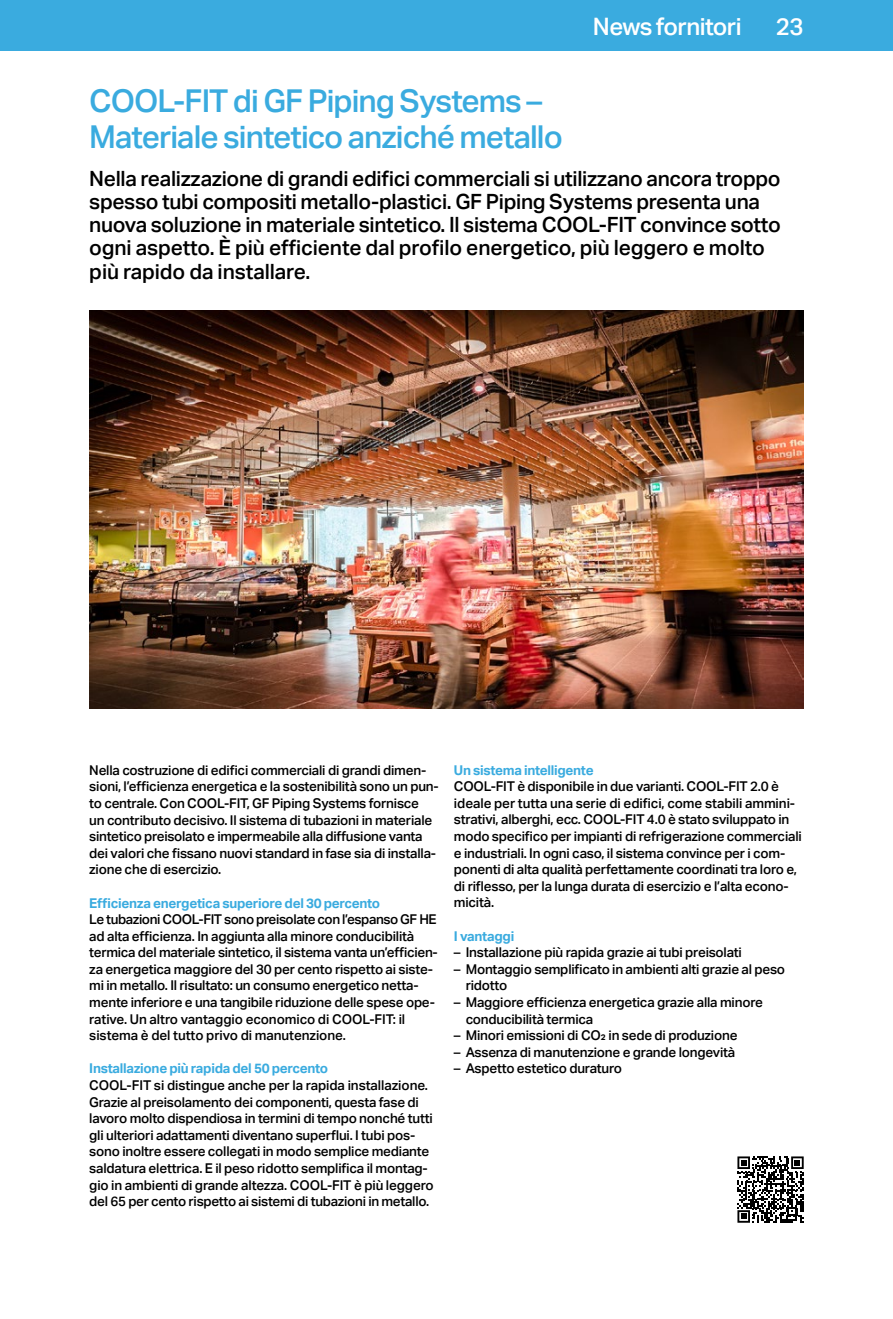
<style>
.page{position:relative;width:893px;height:1319px;background:#fff}
.page>*{position:absolute;margin:0;border:0;box-sizing:border-box;transform-origin:0 0}
.t1{font:500 31.5px/36px "Aktiv Grotesk";letter-spacing:-.03em;color:#3aabdf}
.t2{font:500 24px "Aktiv Grotesk";letter-spacing:-.025em;color:#fff}
.t3{font:500 21px/23.2px "Aktiv Grotesk";letter-spacing:-.015em;color:#000}
.t4{font:500 13.5px/16.6px "Aktiv Grotesk";letter-spacing:-.015em;color:#000}
.t5{font:700 13.5px "Aktiv Grotesk";letter-spacing:-.02em;color:#3aabdf}
.s1{font-weight:700;color:#3aabdf}
</style>
<div class="page">
<div style="left:0;top:0;width:893px;height:51px;background:#3aabdf"></div>
<svg style="left:737px;top:1156px;width:67px;height:66px"></svg>
<img style="left:89px;top:310px;width:715px;height:398px">
<h2 class="t2" style="left:593px;top:13px;width:150px">News fornitori</h2>
<h2 class="t2" style="left:776px;top:13px;width:29px">23</h2>
<p class="t1" style="left:89px;top:83px;width:475px">COOL-FIT di GF Piping Systems –<br>Materiale sintetico anziché metallo</p>
<p class="t3" style="left:89px;top:167px;width:693px">Nella realizzazione di grandi edifici commerciali si utilizzano ancora troppo spesso tubi compositi metallo-plastici. GF Piping Systems presenta una nuova soluzione in materiale sintetico. Il sistema COOL-FIT convince sotto ogni aspetto. È più efficiente dal profilo energetico, più leggero e molto più rapido da installare.</p>
<p class="t4" style="left:89px;top:761px;width:351px">Nella costruzione di edifici commerciali di grandi dimen&shy;sioni, l’efficienza energetica e la sostenibilità sono un pun&shy;to centrale. Con COOL-FIT, GF Piping Systems fornisce<br>un contributo decisivo. Il sistema di tubazioni in materiale sintetico preisolato e impermeabile alla diffusione vanta dei valori che fissano nuovi standard in fase sia di installa&shy;zione che di esercizio.</p>
<p class="t4" style="left:89px;top:894px;width:350px"><span class="s1">Efficienza energetica superiore del 30 percento<br></span>Le tubazioni COOL-FIT sono preisolate con l’espanso GF HE ad alta efficienza. In aggiunta alla minore conducibilità termica del materiale sintetico, il sistema vanta un’efficien&shy;za energetica maggiore del 30 per cento rispetto ai siste&shy;mi in metallo. Il risultato: un consumo energetico netta&shy;mente inferiore e una tangibile riduzione delle spese ope&shy;rative. Un altro vantaggio economico di COOL-FIT: il sistema è del tutto privo di manutenzione.</p>
<p class="t4" style="left:89px;top:1060px;width:346px"><span class="s1">Installazione più rapida del 50 percento<br></span>COOL-FIT si distingue anche per la rapida installazione.<br>Grazie al preisolamento dei componenti, questa fase di lavoro molto dispendiosa in termini di tempo nonché tutti gli ulteriori adattamenti diventano superflui. I tubi pos&shy;sono inoltre essere collegati in modo semplice mediante saldatura elettrica. E il peso ridotto semplifica il montag&shy;gio in ambienti di grande altezza. COOL-FIT è più leggero del 65 per cento rispetto ai sistemi di tubazioni in metallo.</p>
<p class="t4" style="left:454px;top:761px;width:349px"><span class="s1">Un sistema intelligente<br></span>COOL-FIT è disponibile in due varianti. COOL-FIT 2.0 è ideale per tutta una serie di edifici, come stabili ammini&shy;strativi, alberghi, ecc. COOL-FIT 4.0 è stato sviluppato in modo specifico per impianti di refrigerazione commerciali e industriali. In ogni caso, il sistema convince per i com&shy;ponenti di alta qualità perfettamente coordinati tra loro e, di riflesso, per la lunga durata di esercizio e l’alta econo&shy;micità.</p>
<p class="t5" style="left:454px;top:927px;width:62px">I vantaggi</p>
<p class="t4" style="left:454px;top:944px;width:290px">– Installazione più rapida grazie ai tubi preisolati</p>
<p class="t4" style="left:466px;top:960px;width:321px;text-indent:-12px">– Montaggio semplificato in ambienti alti grazie al peso ridotto</p>
<p class="t4" style="left:466px;top:993px;width:299px;text-indent:-12px">– Maggiore efficienza energetica grazie alla minore conducibilità termica</p>
<p class="t4" style="left:454px;top:1026px;width:285px">– Minori emissioni di CO₂ in sede di produzione</p>
<p class="t4" style="left:454px;top:1043px;width:283px">– Assenza di manutenzione e grande longevità</p>
<p class="t4" style="left:454px;top:1060px;width:170px">– Aspetto estetico duraturo</p>
</div>
